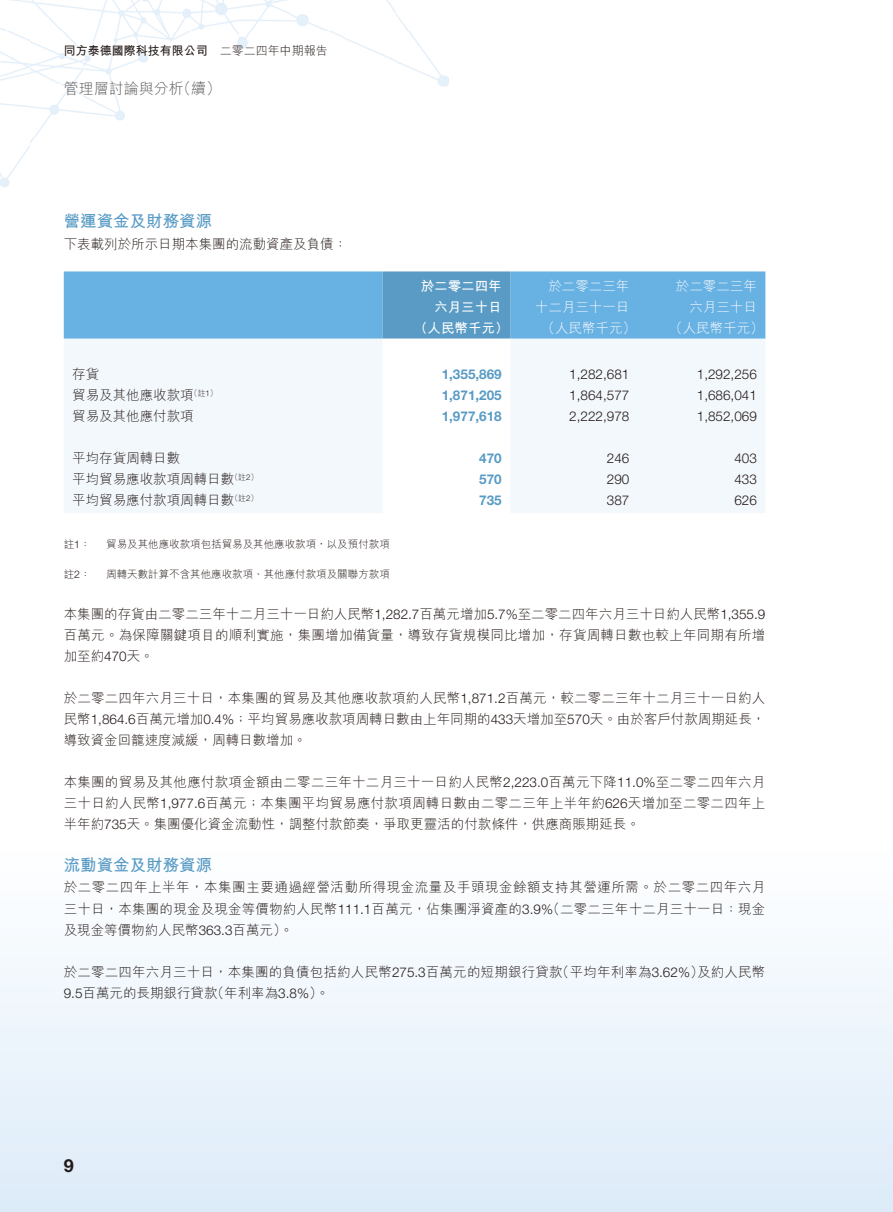
<style>
.page{position:relative;width:893px;height:1212px;background:#fff}
.page>*{position:absolute;margin:0;border:0;box-sizing:border-box;transform-origin:0 0}
.t1{font:700 18px "Helvetica Neue LT Std";color:#231916}
.t2{font:16.5px "M Hei HK Bold E Ten B5 H";color:#599bc5}
.t3{font:15px "M Hei HK Light E Ten B5 H";color:#595857}
.t4{font:13.5px/21px "M Hei HK Light E Ten B5 H";color:#231916;text-align:justify}
.t5{font:300 13.5px "Helvetica Neue LT Std";color:#231916}
.t6{font:13.5px/21px "M Hei HK Light E Ten B5 H";color:#fff;text-align:right}
.t7{font:700 13.5px "Helvetica Neue LT Std";color:#599bc5}
.t8{font:13.5px/21px "M Hei HK Bold E Ten B5 H";color:#fff;text-align:right}
.t9{font:12px "M Hei HK Bold E Ten B5 H";color:#231916}
.t10{font:10.5px "M Hei HK Light E Ten B5 H";color:#231916}
.s1{font-family:"M Hei HK Light E Ten B5 H"}
.s2{font-family:"Helvetica Neue LT Std";font-weight:300}
</style>
<div class="page">
<div style="left:0;top:819px;width:893px;height:393px;background:linear-gradient(to bottom,#fff,#ddebf8)"></div>
<img style="left:0;top:0;width:448px;height:187px">
<div style="left:64px;top:271px;width:701px;height:68px;background:#68b1e3"></div>
<div style="left:64px;top:339px;width:701px;height:174px;background:#f3f8fd"></div>
<svg style="left:383px;top:271px;width:127px;height:242px"></svg>
<p class="t9" style="left:64px;top:46px;width:265px">同方泰德國際科技有限公司 <span class="s1">二零二四年中期報告</span></p>
<p class="t3" style="left:64px;top:83px;width:159px">管理層討論與分析（續）</p>
<p class="t2" style="left:64px;top:215px;width:150px">營運資金及財務資源</p>
<p class="t4" style="left:64px;top:235px;width:285px">下表載列於所示日期本集團的流動資產及負債：</p>
<p class="t8" style="left:421px;top:277px;width:82px">於二零二四年六月三十日</p>
<p class="t6" style="left:535px;top:277px;width:96px">於二零二三年十二月三十一日</p>
<p class="t6" style="left:676px;top:277px;width:82px">於二零二三年六月三十日</p>
<p class="t8" style="left:414px;top:319px;width:96px">（人民幣千元）</p>
<p class="t6" style="left:542px;top:319px;width:96px">（人民幣千元）</p>
<p class="t6" style="left:669px;top:319px;width:96px">（人民幣千元）</p>
<p class="t4" style="left:72px;top:365px;width:28px">存貨</p>
<p class="t7" style="left:442px;top:369px;width:62px">1,355,869</p>
<p class="t5" style="left:569px;top:369px;width:62px">1,282,681</p>
<p class="t5" style="left:697px;top:369px;width:62px">1,292,256</p>
<p class="t4" style="left:72px;top:386px;width:147px">貿易及其他應收款項<sup>（註</sup><sup>1</sup><sup>）</sup></p>
<p class="t7" style="left:442px;top:390px;width:62px">1,871,205</p>
<p class="t5" style="left:569px;top:390px;width:62px">1,864,577</p>
<p class="t5" style="left:697px;top:390px;width:62px">1,686,041</p>
<p class="t4" style="left:72px;top:407px;width:123px">貿易及其他應付款項</p>
<p class="t7" style="left:442px;top:411px;width:62px">1,977,618</p>
<p class="t5" style="left:569px;top:411px;width:62px">2,222,978</p>
<p class="t5" style="left:697px;top:411px;width:62px">1,852,069</p>
<p class="t4" style="left:72px;top:449px;width:109px">平均存貨周轉日數</p>
<p class="t7" style="left:479px;top:453px;width:24px">470</p>
<p class="t5" style="left:607px;top:453px;width:24px">246</p>
<p class="t5" style="left:734px;top:453px;width:24px">403</p>
<p class="t4" style="left:72px;top:470px;width:188px">平均貿易應收款項周轉日數<sup>（註</sup><sup>2</sup><sup>）</sup></p>
<p class="t7" style="left:479px;top:474px;width:24px">570</p>
<p class="t5" style="left:607px;top:474px;width:24px">290</p>
<p class="t5" style="left:734px;top:474px;width:24px">433</p>
<p class="t4" style="left:72px;top:491px;width:188px">平均貿易應付款項周轉日數<sup>（註</sup><sup>2</sup><sup>）</sup></p>
<p class="t7" style="left:479px;top:495px;width:24px">735</p>
<p class="t5" style="left:607px;top:495px;width:24px">387</p>
<p class="t5" style="left:734px;top:495px;width:24px">626</p>
<p class="t10" style="left:64px;top:540px;width:28px">註<span class="s2">1</span>：</p>
<p class="t10" style="left:106px;top:540px;width:285px">貿易及其他應收款項包括貿易及其他應收款項，以及預付款項</p>
<p class="t10" style="left:64px;top:570px;width:28px">註<span class="s2">2</span>：</p>
<p class="t10" style="left:106px;top:570px;width:285px">周轉天數計算不含其他應收款項、其他應付款項及關聯方款項</p>
<p class="t4" style="left:64px;top:606px;width:703px">本集團的存貨由二零二三年十二月三十一日約人民幣<span class="s2">1,282.7</span>百萬元增加<span class="s2">5.7%</span>至二零二四年六月三十日約人民幣<span class="s2">1,355.9</span>百萬元。為保障關鍵項目的順利實施，集團增加備貨量，導致存貨規模同比增加，存貨周轉日數也較上年同期有所增加至約<span class="s2">470</span>天。</p>
<p class="t4" style="left:64px;top:690px;width:703px">於二零二四年六月三十日，本集團的貿易及其他應收款項約人民幣<span class="s2">1,871.2</span>百萬元，較二零二三年十二月三十一日約人民幣<span class="s2">1,864.6</span>百萬元增加<span class="s2">0.4%</span>；平均貿易應收款項周轉日數由上年同期的<span class="s2">433</span>天增加至<span class="s2">570</span>天。由於客戶付款周期延長，導致資金回籠速度減緩，周轉日數增加。</p>
<p class="t4" style="left:64px;top:774px;width:703px">本集團的貿易及其他應付款項金額由二零二三年十二月三十一日約人民幣<span class="s2">2,223.0</span>百萬元下降<span class="s2">11.0%</span>至二零二四年六月三十日約人民幣<span class="s2">1,977.6</span>百萬元；本集團平均貿易應付款項周轉日數由二零二三年上半年約<span class="s2">626</span>天增加至二零二四年上半年約<span class="s2">735</span>天。集團優化資金流動性，調整付款節奏，爭取更靈活的付款條件，供應商賬期延長。</p>
<p class="t2" style="left:64px;top:859px;width:150px">流動資金及財務資源</p>
<p class="t4" style="left:64px;top:879px;width:703px">於二零二四年上半年，本集團主要通過經營活動所得現金流量及手頭現金餘額支持其營運所需。於二零二四年六月三十日，本集團的現金及現金等價物約人民幣<span class="s2">111.1</span>百萬元，佔集團淨資產的<span class="s2">3.9%</span>（二零二三年十二月三十一日：現金及現金等價物約人民幣<span class="s2">363.3</span>百萬元）。</p>
<p class="t4" style="left:64px;top:963px;width:703px">於二零二四年六月三十日，本集團的負債包括約人民幣<span class="s2">275.3</span>百萬元的短期銀行貸款（平均年利率為<span class="s2">3.62%</span>）及約人民幣<br><span class="s2">9.5</span>百萬元的長期銀行貸款（年利率為<span class="s2">3.8%</span>）。</p>
<h1 class="t1" style="left:64px;top:1159px;width:12px">9</h1>
</div>
